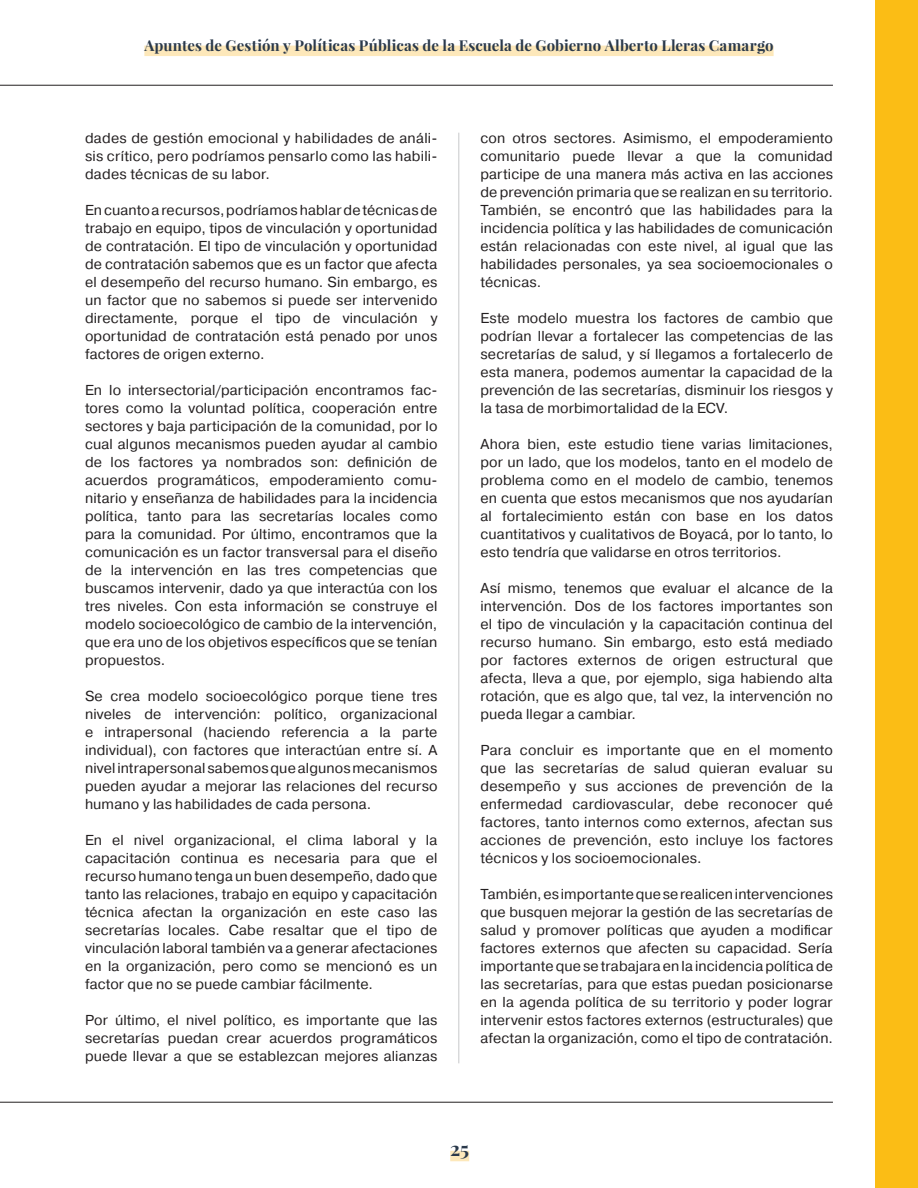
<style>
.page{position:relative;width:918px;height:1188px;background:#fff}
.page>*{position:absolute;margin:0;border:0;box-sizing:border-box;transform-origin:0 0}
.t1{font:700 19.5px "Playfair Display";color:#2a394b}
.t2{font:700 15px "Playfair Display";letter-spacing:.01em;color:#2a394b}
.Cuerpo_de_Texto{font:14.4px/18px "Pragmatica";letter-spacing:.01em;color:#231f20;text-align:justify}
</style>
<div class="page">
<hr style="left:0;top:1102px;width:833px;height:1px;background:#231f20">
<hr style="left:0;top:85px;width:833px;height:1px;background:#231f20">
<div style="left:875px;top:0;width:43px;height:1188px;background:#fbbd15"></div>
<div style="left:450px;top:1151px;width:19px;height:10px;background:#fde8ba"></div>
<div style="left:144px;top:46px;width:630px;height:10px;background:#fde8ba"></div>
<hr style="left:459px;top:133px;width:1px;height:930px;background:#c7c8ca">
<p class="t2" style="left:144px;top:36px;width:631px">Apuntes de Gestión y Políticas Públicas de la Escuela de Gobierno Alberto Lleras Camargo</p>
<p class="Cuerpo_de_Texto" style="left:85px;top:129px;width:354px">dades de gestión emocional y habilidades de análi&shy;sis crítico, pero podríamos pensarlo como las habili&shy;dades técnicas de su labor.</p>
<p class="Cuerpo_de_Texto" style="left:85px;top:201px;width:354px">En cuanto a recursos, podríamos hablar de técnicas de trabajo en equipo, tipos de vinculación y oportunidad de contratación. El tipo de vinculación y oportunidad de contratación sabemos que es un factor que afecta el desempeño del recurso humano. Sin embargo, es un factor que no sabemos si puede ser intervenido directamente, porque el tipo de vinculación y oportunidad de contratación está penado por unos factores de origen externo.</p>
<p class="Cuerpo_de_Texto" style="left:85px;top:381px;width:354px">En lo intersectorial/participación encontramos fac&shy;tores como la voluntad política, cooperación entre sectores y baja participación de la comunidad, por lo cual algunos mecanismos pueden ayudar al cambio de los factores ya nombrados son: definición de acuerdos programáticos, empoderamiento comu&shy;nitario y enseñanza de habilidades para la incidencia política, tanto para las secretarías locales como para la comunidad. Por último, encontramos que la comunicación es un factor transversal para el diseño de la intervención en las tres competencias que buscamos intervenir, dado ya que interactúa con los tres niveles. Con esta información se construye el modelo socioecológico de cambio de la intervención, que era uno de los objetivos específicos que se tenían propuestos.</p>
<p class="Cuerpo_de_Texto" style="left:85px;top:687px;width:354px">Se crea modelo socioecológico porque tiene tres niveles de intervención: político, organizacional e intrapersonal (haciendo referencia a la parte individual), con factores que interactúan entre sí. A nivel intrapersonal sabemos que algunos mecanismos pueden ayudar a mejorar las relaciones del recurso humano y las habilidades de cada persona.</p>
<p class="Cuerpo_de_Texto" style="left:85px;top:831px;width:354px">En el nivel organizacional, el clima laboral y la capacitación continua es necesaria para que el recurso humano tenga un buen desempeño, dado que tanto las relaciones, trabajo en equipo y capacitación técnica afectan la organización en este caso las secretarías locales. Cabe resaltar que el tipo de vinculación laboral también va a generar afectaciones en la organización, pero como se mencionó es un factor que no se puede cambiar fácilmente.</p>
<p class="Cuerpo_de_Texto" style="left:85px;top:1011px;width:354px">Por último, el nivel político, es importante que las secretarías puedan crear acuerdos programáticos puede llevar a que se establezcan mejores alianzas</p>
<p class="Cuerpo_de_Texto" style="left:481px;top:129px;width:354px">con otros sectores. Asimismo, el empoderamiento comunitario puede llevar a que la comunidad participe de una manera más activa en las acciones de prevención primaria que se realizan en su territorio.<br>También, se encontró que las habilidades para la incidencia política y las habilidades de comunicación están relacionadas con este nivel, al igual que las habilidades personales, ya sea socioemocionales o técnicas.</p>
<p class="Cuerpo_de_Texto" style="left:481px;top:309px;width:354px">Este modelo muestra los factores de cambio que podrían llevar a fortalecer las competencias de las secretarías de salud, y sí llegamos a fortalecerlo de esta manera, podemos aumentar la capacidad de la prevención de las secretarías, disminuir los riesgos y la tasa de morbimortalidad de la ECV.</p>
<p class="Cuerpo_de_Texto" style="left:481px;top:435px;width:354px">Ahora bien, este estudio tiene varias limitaciones, por un lado, que los modelos, tanto en el modelo de problema como en el modelo de cambio, tenemos en cuenta que estos mecanismos que nos ayudarían al fortalecimiento están con base en los datos cuantitativos y cualitativos de Boyacá, por lo tanto, lo esto tendría que validarse en otros territorios.</p>
<p class="Cuerpo_de_Texto" style="left:481px;top:579px;width:354px">Así mismo, tenemos que evaluar el alcance de la intervención. Dos de los factores importantes son el tipo de vinculación y la capacitación continua del recurso humano. Sin embargo, esto está mediado por factores externos de origen estructural que afecta, lleva a que, por ejemplo, siga habiendo alta rotación, que es algo que, tal vez, la intervención no pueda llegar a cambiar.</p>
<p class="Cuerpo_de_Texto" style="left:481px;top:741px;width:354px">Para concluir es importante que en el momento que las secretarías de salud quieran evaluar su desempeño y sus acciones de prevención de la enfermedad cardiovascular, debe reconocer qué factores, tanto internos como externos, afectan sus acciones de prevención, esto incluye los factores técnicos y los socioemocionales.</p>
<p class="Cuerpo_de_Texto" style="left:481px;top:885px;width:354px">También, es importante que se realicen intervenciones que busquen mejorar la gestión de las secretarías de salud y promover políticas que ayuden a modificar factores externos que afecten su capacidad. Sería importante que se trabajara en la incidencia política de las secretarías, para que estas puedan posicionarse en la agenda política de su territorio y poder lograr intervenir estos factores externos (estructurales) que afectan la organización, como el tipo de contratación.</p>
<h1 class="t1" style="left:450px;top:1136px;width:20px">25</h1>
</div>
